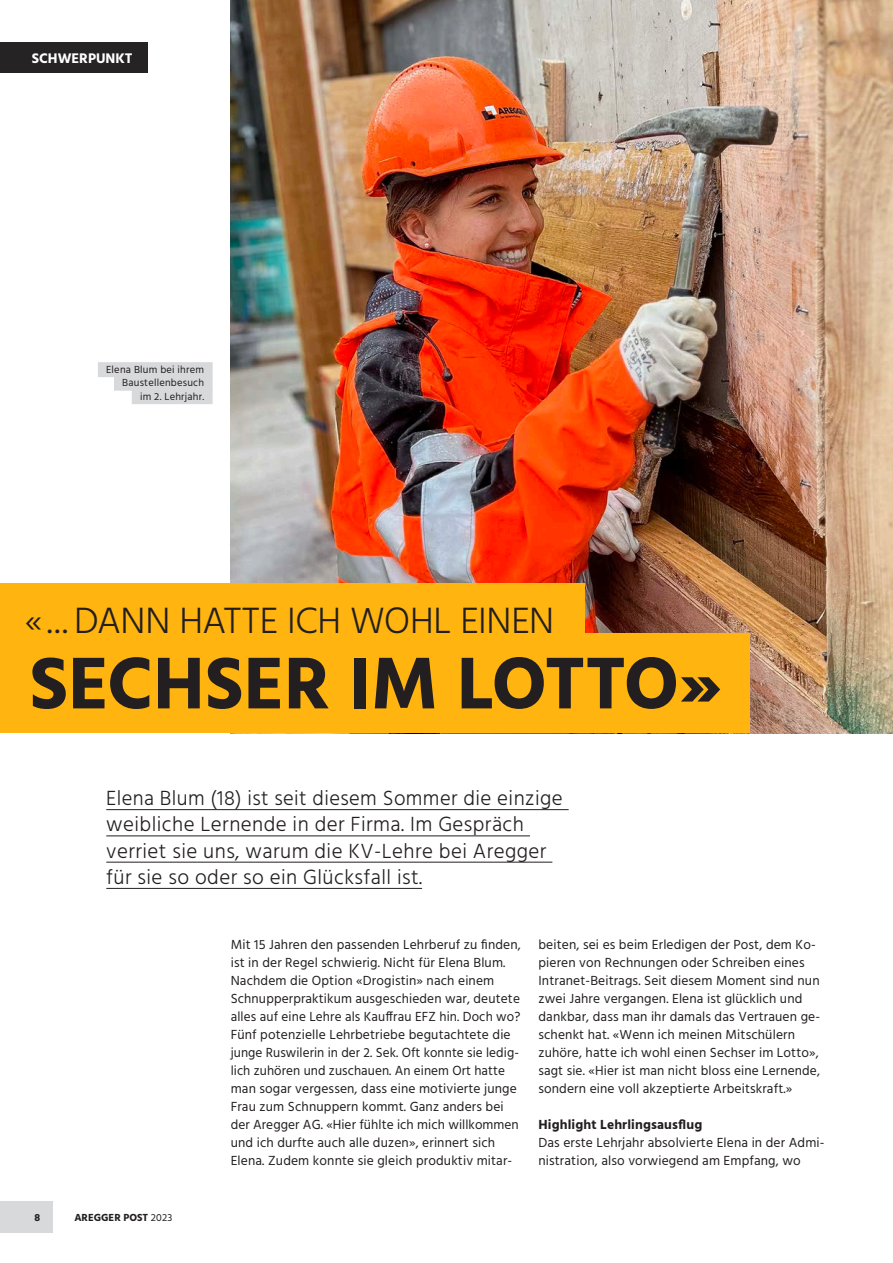
<style>
.page{position:relative;width:893px;height:1263px;background:#fff}
.page>*{position:absolute;margin:0;border:0;box-sizing:border-box;transform-origin:0 0}
.t1{font:700 75px "Hind";letter-spacing:-.005em;color:#231f20}
.t2{font:300 37.5px "Hind";letter-spacing:-.01em;color:#231f20}
.t3{font:300 21px/26.2px "Hind";letter-spacing:.02em;color:#231f20}
.t4{font:700 14.25px "Hind";color:#fff}
.t5{font:13.5px/18px "Hind";letter-spacing:.01em;color:#231f20}
.t6{font:700 13.5px "Hind";letter-spacing:.01em;color:#231f20}
.t7{font:10.5px/13.5px "Hind";letter-spacing:.02em;color:#231f20;text-align:right}
.t8{font:700 10.5px "Hind";color:#231f20}
.s1{font-weight:400}
</style>
<div class="page">
<hr style="left:106px;top:809px;width:463px;height:1px;background:#231f20">
<hr style="left:106px;top:835px;width:424px;height:1px;background:#231f20">
<hr style="left:106px;top:862px;width:446px;height:1px;background:#231f20">
<hr style="left:106px;top:888px;width:316px;height:1px;background:#231f20">
<img style="left:231px;top:0;width:662px;height:733px">
<div style="left:98px;top:362px;width:115px;height:15px;background:#d8d9db"></div>
<div style="left:114px;top:376px;width:99px;height:15px;background:#d8d9db"></div>
<div style="left:132px;top:389px;width:81px;height:15px;background:#d8d9db"></div>
<div style="left:0;top:583px;width:585px;height:69px;background:#ffb40f"></div>
<div style="left:0;top:633px;width:749px;height:100px;background:#ffb40f"></div>
<div style="left:0;top:1201px;width:53px;height:32px;background:#d8d9db"></div>
<div style="left:0;top:43px;width:148px;height:30px;background:#262324"></div>
<p class="t4" style="left:32px;top:50px;width:102px">SCHWERPUNKT</p>
<p class="t7" style="left:106px;top:363px;width:99px">Elena Blum bei ihrem<br>Baustellenbesuch<br>im 2. Lehrjahr.</p>
<h2 class="t2" style="left:25px;top:596px;width:531px">« ... DANN HATTE ICH WOHL EINEN</h2>
<h1 class="t1" style="left:29px;top:639px;width:694px">SECHSER IM LOTTO»</h1>
<h3 class="t3" style="left:106px;top:786px;width:458px">Elena Blum (18) ist seit diesem Sommer die einzige weibliche Lernende in der Firma. Im Gespräch verriet sie uns, warum die KV-Lehre bei Aregger für sie so oder so ein Glücksfall ist.</h3>
<p class="t8" style="left:34px;top:1211px;width:7px">8</p>
<p class="t8" style="left:74px;top:1211px;width:99px">AREGGER POST <span class="s1">2023</span></p>
<p class="t5" style="left:231px;top:936px;width:292px">Mit 15 Jahren den passenden Lehrberuf zu finden, ist in der Regel schwierig. Nicht für Elena Blum.<br>Nachdem die Option «Drogistin» nach einem Schnupperpraktikum ausgeschieden war, deutete alles auf eine Lehre als Kauffrau EFZ hin. Doch wo?<br>Fünf potenzielle Lehrbetriebe begutachtete die junge Ruswilerin in der 2. Sek. Oft konnte sie ledig&shy;lich zuhören und zuschauen. An einem Ort hatte man sogar vergessen, dass eine motivierte junge Frau zum Schnuppern kommt. Ganz anders bei der Aregger AG. «Hier fühlte ich mich willkommen und ich durfte auch alle duzen», erinnert sich Elena. Zudem konnte sie gleich produktiv mitar-</p>
<p class="t5" style="left:538px;top:936px;width:283px">beiten, sei es beim Erledigen der Post, dem Ko&shy;pieren von Rechnungen oder Schreiben eines Intranet-Beitrags. Seit diesem Moment sind nun zwei Jahre vergangen. Elena ist glücklich und dankbar, dass man ihr damals das Vertrauen ge&shy;schenkt hat. «Wenn ich meinen Mitschülern zuhöre, hatte ich wohl einen Sechser im Lotto», sagt sie. «Hier ist man nicht bloss eine Lernende, sondern eine voll akzeptierte Arbeitskraft.»</p>
<p class="t6" style="left:538px;top:1116px;width:165px">Highlight Lehrlingsausflug</p>
<p class="t5" style="left:538px;top:1134px;width:288px">Das erste Lehrjahr absolvierte Elena in der Admi&shy;nistration, also vorwiegend am Empfang, wo</p>
</div>
